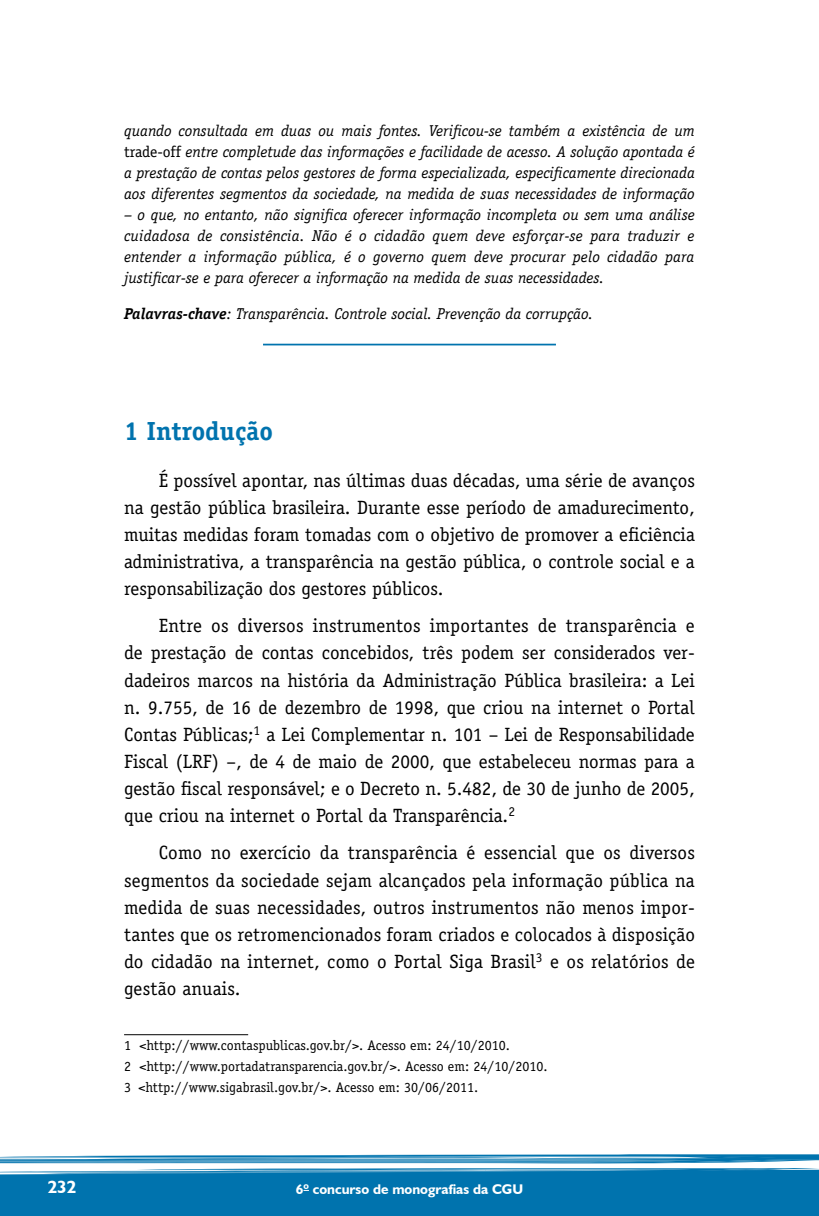
<style>
.page{position:relative;width:819px;height:1216px;background:#fff}
.page>*{position:absolute;margin:0;border:0;box-sizing:border-box;transform-origin:0 0}
.t1{font:700 26.25px "Officina Serif";color:#0073ae}
.t2{font:19.25px/27.1px "Officina Serif";color:#000;text-align:justify}
.t3{font:700 17.5px "Humanist 521 BT";color:#fff}
.t4{font:italic 15.75px/21px "Officina Serif";color:#000;text-align:justify}
.t5{font:14px/20.7px "Officina Serif";color:#000}
.t6{font:700 14px "Humanist 521 BT";color:#fff}
.s1{font-style:normal}
.s2{font-weight:700}
</style>
<div class="page">
<svg style="left:0;top:1154px;width:819px;height:61px;background:#2989bb"></svg>
<hr style="left:263px;top:344px;width:293px;height:1px;background:#0073ae">
<hr style="left:124px;top:1034px;width:124px;height:1px;background:#000">
<p class="t4" style="left:124px;top:120px;width:572px">quando consultada em duas ou mais fontes. Verificou-se também a existência de um <span class="s1">trade-off</span> entre completude das informações e facilidade de acesso. A solução apontada é a prestação de contas pelos gestores de forma especializada, especificamente direcionada aos diferentes segmentos da sociedade, na medida de suas necessidades de informação</p>
<p class="t4" style="left:124px;top:204px;width:572px">– o que, no entanto, não significa oferecer informação incompleta ou sem uma análise cuidadosa de consistência. Não é o cidadão quem deve esforçar-se para traduzir e entender a informação pública, é o governo quem deve procurar pelo cidadão para justificar-se e para oferecer a informação na medida de suas necessidades.</p>
<p class="t4" style="left:124px;top:303px;width:470px"><span class="s2">Palavras-chave</span>: Transparência. Controle social. Prevenção da corrupção.</p>
<h1 class="t1" style="left:124px;top:414px;width:150px">1 Introdução</h1>
<p class="t2" style="left:124px;top:466px;width:572px;text-indent:35px">É possível apontar, nas últimas duas décadas, uma série de avanços na gestão pública brasileira. Durante esse período de amadurecimento, muitas medidas foram tomadas com o objetivo de promover a eficiência administrativa, a transparência na gestão pública, o controle social e a responsabilização dos gestores públicos.</p>
<p class="t2" style="left:124px;top:612px;width:572px;text-indent:35px">Entre os diversos instrumentos importantes de transparência e de prestação de contas concebidos, três podem ser considerados ver&shy;dadeiros marcos na história da Administração Pública brasileira: a Lei n. 9.755, de 16 de dezembro de 1998, que criou na internet o Portal Contas Públicas;<sup>1</sup> a Lei Complementar n. 101 – Lei de Responsabilidade Fiscal (LRF) –, de 4 de maio de 2000, que estabeleceu normas para a gestão fiscal responsável; e o Decreto n. 5.482, de 30 de junho de 2005, que criou na internet o Portal da Transparência.<sup>2</sup></p>
<p class="t2" style="left:124px;top:839px;width:572px;text-indent:35px">Como no exercício da transparência é essencial que os diversos segmentos da sociedade sejam alcançados pela informação pública na medida de suas necessidades, outros instrumentos não menos impor&shy;tantes que os retromencionados foram criados e colocados à disposição do cidadão na internet, como o Portal Siga Brasil<sup>3</sup> e os relatórios de gestão anuais.</p>
<p class="t5" style="left:124px;top:1035px;width:425px">1 &lt;http://www.contaspublicas.gov.br/&gt;. Acesso em: 24/10/2010.<br>2 &lt;http://www.portadatransparencia.gov.br/&gt;. Acesso em: 24/10/2010.<br>3 &lt;http://www.sigabrasil.gov.br/&gt;. Acesso em: 30/06/2011.</p>
<p class="t3" style="left:48px;top:1175px;width:30px">232</p>
<p class="t6" style="left:296px;top:1180px;width:229px">6<sup>o</sup> concurso de monografias da CGU</p>
</div>
